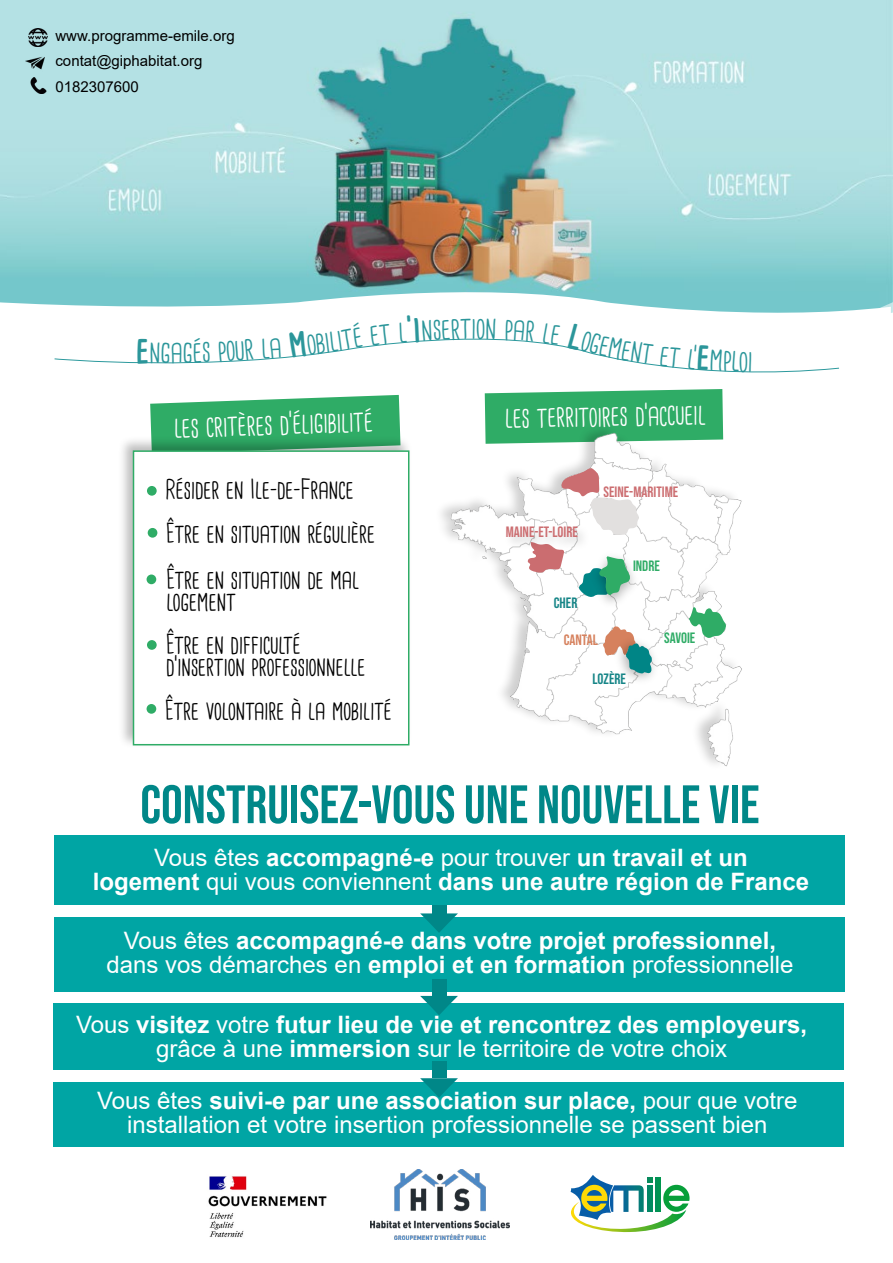
<style>
.page{position:relative;width:893px;height:1263px;background:#fff}
.page>*{position:absolute;margin:0;border:0;box-sizing:border-box;transform-origin:0 0}
.t1{font:54px "Bebas Neue";color:#008788}
.t2{font:31.5px "Cardenio Modern";color:#2b969a}
.t3{font:30px "Cardenio Modern";color:#fff}
.t4{font:27px/22.5px "Cardenio Modern";color:#000}
.t5{font:700 24px/24px "Arial";color:#fff;text-align:center}
.t6{font:24px/24px "Arial";color:#fff;text-align:center}
.t7{font:15px/24.5px "Arial";color:#000}
.t8{font:15px "Bebas Neue";color:#cc6e71}
.t9{font:15px "Bebas Neue";color:#2fac66}
.t10{font:15px "Bebas Neue";color:#168587}
.t11{font:15px "Bebas Neue";color:#d6815d}
.s1{font-weight:400}
.s2{font-weight:700}
</style>
<div class="page">
<img style="left:0;top:0;width:893px;height:255px">
<svg style="left:571px;top:1175px;width:118px;height:58px"></svg>
<img style="left:29px;top:28px;width:18px;height:19px">
<img style="left:30px;top:77px;width:16px;height:16px">
<img style="left:26px;top:55px;width:19px;height:17px">
<div style="left:54px;top:917px;width:791px;height:74px;background:#00a5a4"></div>
<div style="left:432px;top:897px;width:15px;height:16px;background:#008788"></div>
<svg style="left:420px;top:913px;width:38px;height:20px"></svg>
<div style="left:53px;top:1004px;width:791px;height:66px;background:#00a5a4"></div>
<div style="left:54px;top:836px;width:791px;height:69px;background:#00a5a4"></div>
<div style="left:53px;top:1082px;width:790px;height:64px;background:#00a5a4"></div>
<div style="left:432px;top:979px;width:15px;height:17px;background:#008788"></div>
<svg style="left:420px;top:996px;width:38px;height:19px"></svg>
<div style="left:432px;top:1061px;width:15px;height:17px;background:#008788"></div>
<svg style="left:420px;top:1078px;width:38px;height:19px"></svg>
<img style="left:370px;top:1169px;width:140px;height:70px">
<img style="left:208px;top:1176px;width:119px;height:62px">
<img style="left:0;top:255px;width:893px;height:58px">
<svg style="left:0;top:280px;width:891px;height:33px;fill:#74c7cb"></svg>
<svg style="left:150px;top:395px;width:250px;height:40px;background:#46b577"></svg>
<div style="left:118px;top:435px;width:294px;height:313px;background:#000;opacity:.26"></div>
<div style="left:133px;top:450px;width:276px;height:295px;background:#fff;border:2px solid #2fac66"></div>
<div style="left:147px;top:486px;width:10px;height:10px;background:#2fac66;border-radius:50%"></div>
<div style="left:147px;top:574px;width:9px;height:10px;background:#2fac66;border-radius:50%"></div>
<div style="left:147px;top:640px;width:10px;height:10px;background:#2fac66;border-radius:50%"></div>
<div style="left:148px;top:528px;width:9px;height:10px;background:#2fac66;border-radius:50%"></div>
<div style="left:147px;top:704px;width:9px;height:10px;background:#2fac66;border-radius:50%"></div>
<svg style="left:485px;top:389px;width:238px;height:33px;background:#3cb170"></svg>
<div style="left:435px;top:422px;width:306px;height:350px;background:#000;opacity:.19"></div>
<img style="left:443px;top:430px;width:299px;height:340px">
<svg style="left:689px;top:607px;width:37px;height:31px"></svg>
<svg style="left:527px;top:551px;width:37px;height:22px"></svg>
<svg style="left:561px;top:468px;width:78px;height:67px"></svg>
<img style="left:609px;top:632px;width:54px;height:58px">
<svg style="left:603px;top:626px;width:49px;height:47px"></svg>
<img style="left:585px;top:547px;width:59px;height:67px">
<svg style="left:579px;top:556px;width:52px;height:42px"></svg>
<div style="left:504px;top:524px;width:87px;height:27px;background:#000;opacity:.15"></div>
<svg style="left:54px;top:338px;width:785px;height:35px"></svg>
<p class="t7" style="left:55px;top:24px;width:181px">www.programme-emile.org contat@giphabitat.org</p>
<p class="t7" style="left:55px;top:74px;width:85px">0182307600</p>
<h2 class="t2" style="left:149px;top:332px;width:23px">ng</h2>
<p class="t3" style="left:173px;top:409px;width:200px;rotate:-2deg">les critères d’éligibilité</p>
<p class="t4" style="left:165px;top:478px;width:190px">Résider en Ile-de-France</p>
<p class="t4" style="left:166px;top:522px;width:210px">Être en situation régulière</p>
<p class="t4" style="left:166px;top:568px;width:194px">Être en situation de mal logement</p>
<p class="t4" style="left:166px;top:633px;width:201px">Être en difficulté d’insertion professionnelle</p>
<p class="t4" style="left:165px;top:699px;width:228px">Être volontaire à la mobilité</p>
<h2 class="t2" style="left:472px;top:308px;width:15px">io</h2>
<p class="t3" style="left:505px;top:399px;width:202px;rotate:-1deg">les territoires d’accueil</p>
<p class="t8" style="left:506px;top:523px;width:74px">MAINE-ET-LOIRE</p>
<p class="t10" style="left:554px;top:594px;width:25px">CHER</p>
<p class="t8" style="left:604px;top:483px;width:76px">SEINE-MARITIME</p>
<p class="t9" style="left:633px;top:557px;width:28px">INDRE</p>
<p class="t11" style="left:564px;top:631px;width:36px">CANTAL</p>
<p class="t10" style="left:592px;top:670px;width:35px">LOZÈRE</p>
<p class="t9" style="left:664px;top:629px;width:33px">SAVOIE</p>
<h1 class="t1" style="left:140px;top:774px;width:621px">CONSTRUISEZ-VOUS UNE NOUVELLE VIE</h1>
<p class="t5" style="left:93px;top:846px;width:718px"><span class="s1">Vous êtes</span> accompagné-e <span class="s1">pour trouver</span> un travail et un<br>logement <span class="s1">qui vous conviennent</span> dans une autre région de France</p>
<p class="t5" style="left:107px;top:929px;width:688px"><span class="s1">Vous êtes</span> accompagné-e dans votre projet professionnel, <span class="s1">dans vos démarches en</span> emploi et en formation <span class="s1">professionnelle</span></p>
<p class="t5" style="left:76px;top:1012px;width:732px"><span class="s1">Vous</span> visitez <span class="s1">votre</span> futur lieu de vie et rencontrez des employeurs, <span class="s1">grâce à une</span> immersion <span class="s1">sur le territoire de votre choix</span></p>
<p class="t6" style="left:97px;top:1089px;width:702px">Vous êtes <span class="s2">suivi-e par une association sur place,</span> pour que votre installation et votre insertion professionnelle se passent bien</p>
</div>
